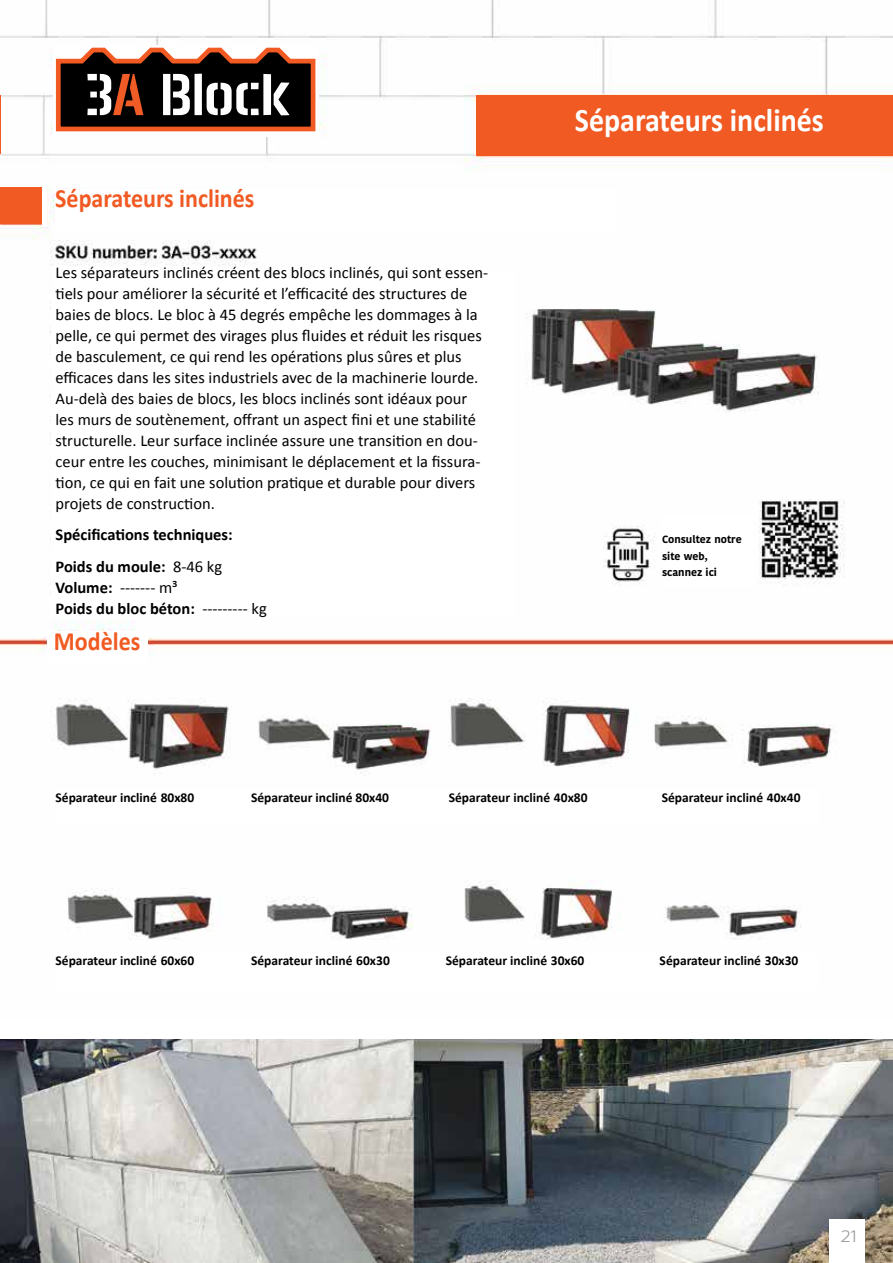
<style>
.page{position:relative;width:893px;height:1263px;background:#fff}
.page>*{position:absolute;margin:0;border:0;box-sizing:border-box;transform-origin:0 0}
.t1{font:700 33px "Calibri";color:#fff;scale:.91 1}
.t2{font:700 26.4px "Calibri";color:#f15a22;scale:.91 1}
.t3{font:16.5px/21px "Calibri";color:#000}
.t4{font:700 16.5px/31.5px "Calibri";color:#000}
.t5{font:500 16.5px "Kohinoor Bangla";color:#000}
.t6{font:16.5px "Ko Ho";color:#939598}
.t7{font:700 13.5px "Calibri";color:#000}
.t8{font:700 10.5px/16.5px "Kohinoor Telugu";color:#000}
.s1{font-weight:400}
</style>
<div class="page">
<img style="left:0;top:0;width:893px;height:1263px">
<div style="left:830px;top:1219px;width:35px;height:44px;background:#fff"></div>
<div style="left:0;top:1019px;width:893px;height:19px;background:#fff"></div>
<div style="left:55px;top:189px;width:562px;height:43px;background:#fff"></div>
<div style="left:51px;top:270px;width:463px;height:344px;background:#fff"></div>
<div style="left:56px;top:789px;width:761px;height:37px;background:#fff"></div>
<div style="left:56px;top:953px;width:761px;height:36px;background:#fff"></div>
<div style="left:53px;top:45px;width:264px;height:92px;background:#fff"></div>
<svg style="left:55px;top:47px;width:261px;height:85px"></svg>
<hr style="left:0;top:95px;width:1px;height:59px;background:#f15a22">
<div style="left:477px;top:95px;width:416px;height:60px;background:#f15a22"></div>
<div style="left:0;top:187px;width:42px;height:37px;background:#f15a22"></div>
<hr style="left:43px;top:182px;width:4px;height:45px;background:#fff">
<div style="left:47px;top:631px;width:101px;height:32px;background:#fff"></div>
<div style="left:662px;top:516px;width:91px;height:71px;background:#fff"></div>
<h2 class="t2" style="left:55px;top:180px;width:220px">Séparateurs inclinés</h2>
<p class="t3" style="left:56px;top:261px;width:434px">Les séparateurs inclinés créent des blocs inclinés, qui sont essen&shy;tiels pour améliorer la sécurité et l’efficacité des structures de baies de blocs. Le bloc à 45 degrés empêche les dommages à la pelle, ce qui permet des virages plus fluides et réduit les risques de basculement, ce qui rend les opérations plus sûres et plus efficaces dans les sites industriels avec de la machinerie lourde.<br>Au-delà des baies de blocs, les blocs inclinés sont idéaux pour les murs de soutènement, offrant un aspect fini et une stabilité structurelle. Leur surface inclinée assure une transition en dou&shy;ceur entre les couches, minimisant le déplacement et la fissura&shy;tion, ce qui en fait une solution pratique et durable pour divers projets de construction.</p>
<p class="t4" style="left:56px;top:519px;width:179px">Spécifications techniques:<br>Poids du moule: <span class="s1">8-46 kg</span></p>
<p class="t4" style="left:56px;top:576px;width:213px;line-height:21px">Volume: <span class="s1">------- m³<br></span>Poids du bloc béton: <span class="s1">--------- kg</span></p>
<p class="t5" style="left:114px;top:531px;width:62px">8-46 kg.</p>
<h2 class="t2" style="left:54px;top:622px;width:96px">Modèles</h2>
<h1 class="t1" style="left:575px;top:97px;width:275px">Séparateurs inclinés</h1>
<p class="t8" style="left:662px;top:531px;width:81px">Consultez notre site web, scannez ici</p>
<p class="t7" style="left:56px;top:788px;width:140px">Séparateur incliné 80x80</p>
<p class="t7" style="left:251px;top:788px;width:140px">Séparateur incliné 80x40</p>
<p class="t7" style="left:449px;top:788px;width:140px">Séparateur incliné 40x80</p>
<p class="t7" style="left:662px;top:788px;width:140px">Séparateur incliné 40x40</p>
<p class="t7" style="left:56px;top:951px;width:140px">Séparateur incliné 60x60</p>
<p class="t7" style="left:251px;top:951px;width:140px">Séparateur incliné 60x30</p>
<p class="t7" style="left:446px;top:951px;width:140px">Séparateur incliné 30x60</p>
<p class="t7" style="left:660px;top:951px;width:140px">Séparateur incliné 30x30</p>
<p class="t6" style="left:841px;top:1223px;width:17px">21</p>
</div>
